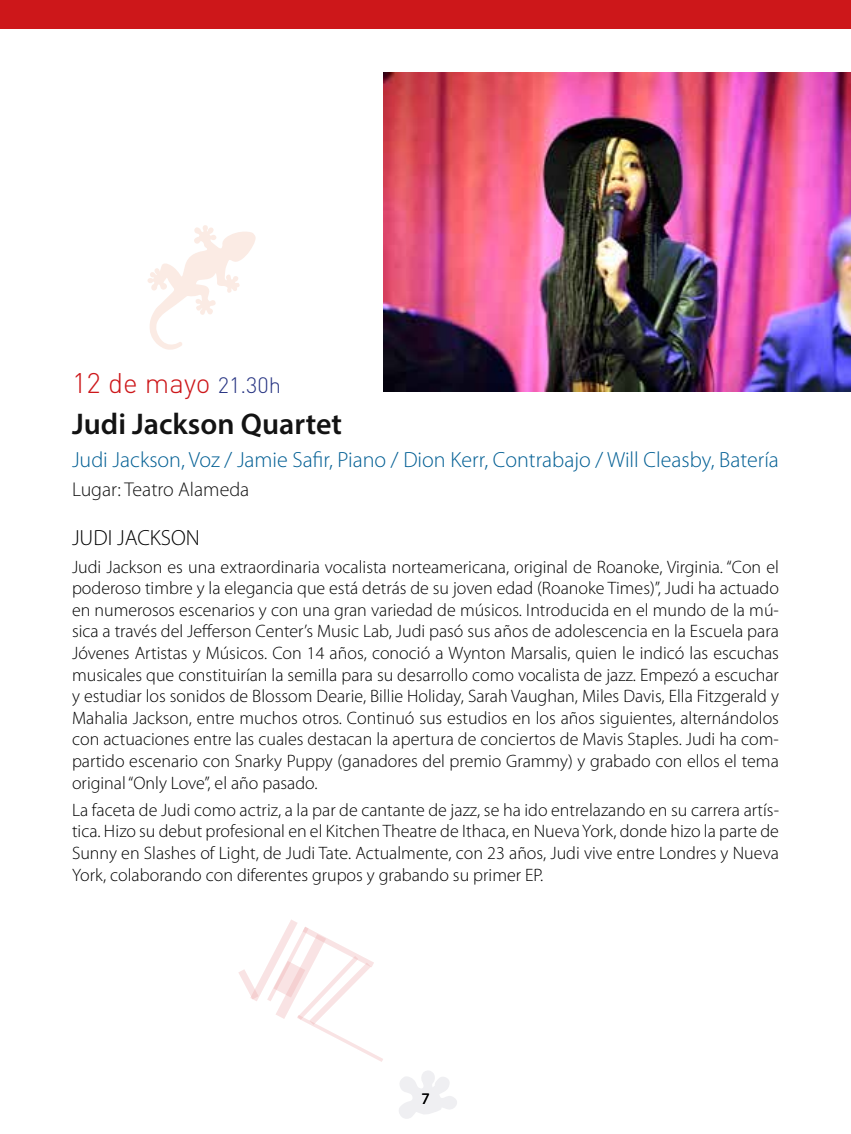
<style>
.page{position:relative;width:851px;height:1134px;background:#fff}
.page>*{position:absolute;margin:0;border:0;box-sizing:border-box;transform-origin:0 0}
.t1{font:600 30px "Myriad Pro";color:#131313}
.t2{font:300 28px "DIN";color:#cd171a}
.t3{font:300 22px "Myriad Pro";color:#025f94}
.t4{font:300 22px "Myriad Pro";color:#000}
.t5{font:300 20px "Myriad Pro";color:#131313}
.t6{font:300 18px/21.6px "Myriad Pro";color:#000;text-align:justify}
.t7{font:16px "Myriad Pro";color:#000}
.s1{font-size:22px;color:#283583}
</style>
<div class="page">
<svg style="left:399px;top:1071px;width:58px;height:48px"></svg>
<svg style="left:147px;top:225px;width:108px;height:125px"></svg>
<img style="left:383px;top:72px;width:467px;height:319px">
<div style="left:0;top:0;width:850px;height:28px;background:#cd171a"></div>
<svg style="left:238px;top:919px;width:145px;height:143px"></svg>
<h2 class="t2" style="left:72px;top:365px;width:211px">12 de mayo <span class="s1">21.30h</span></h2>
<h1 class="t1" style="left:72px;top:405px;width:271px">Judi Jackson Quartet</h1>
<p class="t3" style="left:72px;top:447px;width:708px">Judi Jackson, Voz / Jamie Safir, Piano / Dion Kerr, Contrabajo / Will Cleasby, Batería</p>
<p class="t5" style="left:72px;top:478px;width:179px">Lugar: Teatro Alameda</p>
<p class="t4" style="left:72px;top:526px;width:129px">JUDI JACKSON</p>
<p class="t6" style="left:72px;top:556px;width:708px">Judi Jackson es una extraordinaria vocalista norteamericana, original de Roanoke, Virginia. “Con el poderoso timbre y la elegancia que está detrás de su joven edad (Roanoke Times)”, Judi ha actuado en numerosos escenarios y con una gran variedad de músicos. Introducida en el mundo de la mú&shy;sica a través del Jefferson Center’s Music Lab, Judi pasó sus años de adolescencia en la Escuela para Jóvenes Artistas y Músicos. Con 14 años, conoció a Wynton Marsalis, quien le indicó las escuchas musicales que constituirían la semilla para su desarrollo como vocalista de jazz. Empezó a escuchar y estudiar los sonidos de Blossom Dearie, Billie Holiday, Sarah Vaughan, Miles Davis, Ella Fitzgerald y Mahalia Jackson, entre muchos otros. Continuó sus estudios en los años siguientes, alternándolos con actuaciones entre las cuales destacan la apertura de conciertos de Mavis Staples. Judi ha com&shy;partido escenario con Snarky Puppy (ganadores del premio Grammy) y grabado con ellos el tema original “Only Love”, el año pasado.</p>
<p class="t6" style="left:72px;top:799px;width:708px">La faceta de Judi como actriz, a la par de cantante de jazz, se ha ido entrelazando en su carrera artís&shy;tica. Hizo su debut profesional en el Kitchen Theatre de Ithaca, en Nueva York, donde hizo la parte de Sunny en Slashes of Light, de Judi Tate. Actualmente, con 23 años, Judi vive entre Londres y Nueva York, colaborando con diferentes grupos y grabando su primer EP.</p>
<p class="t7" style="left:421px;top:1088px;width:10px">7</p>
</div>
